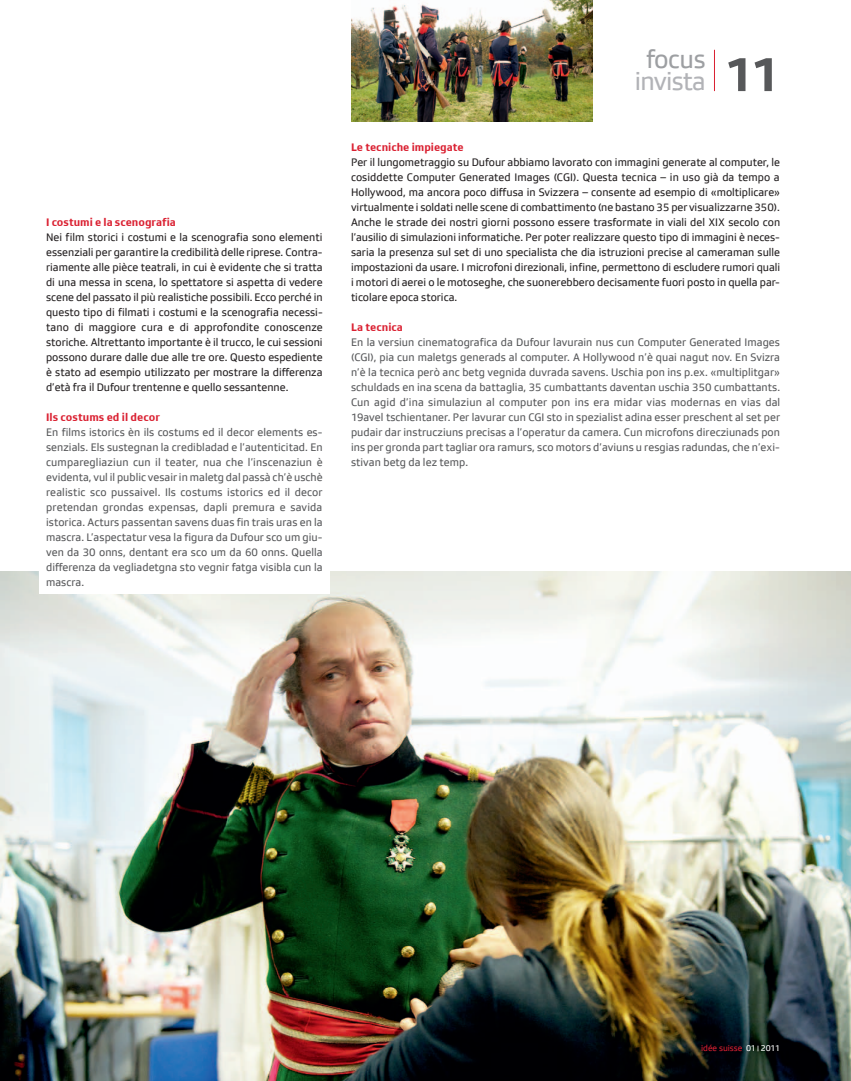
<style>
.page{position:relative;width:851px;height:1081px;background:#fff}
.page>*{position:absolute;margin:0;border:0;box-sizing:border-box;transform-origin:0 0}
.t1{font:700 50px "SRGSSR Type";color:#57585a}
.t2{font:26.25px "SRGSSR Type";letter-spacing:-.03em;color:#b2b3b7}
.t3{font:26.25px "SRGSSR Type";letter-spacing:-.015em;color:#9d9fa2}
.Fliesstext___Deutsc{font:11.25px/15px "SRGSSR Type";color:#231f20;text-align:justify}
.Fliesstext___Franz{font:11.25px/15px "SRGSSR Type";letter-spacing:.005em;color:#57585a;text-align:justify}
.Fliesstext___Deutsc-2{font:700 11.25px "SRGSSR Type";color:#da2031}
.Fliesstext___Franz-2{font:700 11.25px "SRGSSR Type";letter-spacing:.005em;color:#da2031}
.t4{font:8.75px "SRGSSR Type";color:#da2031}
.s1{color:#fff}
.s2{font-size:7.75px;color:#fff}
</style>
<div class="page">
<img style="left:0;top:571px;width:850px;height:510px">
<div style="left:39px;top:548px;width:291px;height:45px;background:#fff"></div>
<img style="left:351px;top:0;width:241px;height:121px">
<hr style="left:714px;top:50px;width:1px;height:41px;background:#da2031">
<p class="Fliesstext___Deutsc-2" style="left:46px;top:216px;width:131px">I costumi e la scenografia</p>
<p class="Fliesstext___Deutsc" style="left:46px;top:230px;width:278px">Nei film storici i costumi e la scenografia sono elementi essenziali per garantire la credibilità delle riprese. Contra&shy;riamente alle pièce teatrali, in cui è evidente che si tratta di una messa in scena, lo spettatore si aspetta di vedere scene del passato il più realistiche possibili. Ecco perché in questo tipo di filmati i costumi e la scenografia necessi&shy;tano di maggiore cura e di approfondite conoscenze storiche. Altrettanto importante è il trucco, le cui sessioni possono durare dalle due alle tre ore. Questo espediente è stato ad esempio utilizzato per mostrare la differenza d’età fra il Dufour trentenne e quello sessantenne.</p>
<p class="Fliesstext___Franz-2" style="left:46px;top:411px;width:115px">Ils costums ed il decor</p>
<p class="Fliesstext___Franz" style="left:46px;top:425px;width:278px">En films istorics èn ils costums ed il decor elements es&shy;senzials. Els sustegnan la credibladad e l’autenticitad. En cumparegliaziun cun il teater, nua che l’inscenaziun è evidenta, vul il public vesair in maletg dal passà ch’è uschè realistic sco pussaivel. Ils costums istorics ed il decor pretendan grondas expensas, dapli premura e savida istorica. Acturs passentan savens duas fin trais uras en la mascra. L’aspectatur vesa la figura da Dufour sco um giu&shy;ven da 30 onns, dentant era sco um da 60 onns. Quella differenza da vegliadetgna sto vegnir fatga visibla cun la mascra.</p>
<h2 class="t3" style="left:646px;top:44px;width:61px">focus</h2>
<h2 class="t2" style="left:634px;top:67px;width:72px">invista</h2>
<p class="t1" style="left:724px;top:44px;width:57px">11</p>
<p class="Fliesstext___Deutsc-2" style="left:351px;top:141px;width:114px">Le tecniche impiegate</p>
<p class="Fliesstext___Deutsc" style="left:351px;top:155px;width:430px">Per il lungometraggio su Dufour abbiamo lavorato con immagini generate al computer, le cosiddette Computer Generated Images (CGI). Questa tecnica – in uso già da tempo a Hollywood, ma ancora poco diffusa in Svizzera – consente ad esempio di «moltiplicare» virtualmente i soldati nelle scene di combattimento (ne bastano 35 per visualizzarne 350).<br>Anche le strade dei nostri giorni possono essere trasformate in viali del XIX secolo con l’ausilio di simulazioni informatiche. Per poter realizzare questo tipo di immagini è neces&shy;saria la presenza sul set di uno specialista che dia istruzioni precise al cameraman sulle impostazioni da usare. I microfoni direzionali, infine, permettono di escludere rumori quali i motori di aerei o le motoseghe, che suonerebbero decisamente fuori posto in quella par&shy;ticolare epoca storica.</p>
<p class="Fliesstext___Franz-2" style="left:351px;top:321px;width:53px">La tecnica</p>
<p class="Fliesstext___Franz" style="left:351px;top:335px;width:430px">En la versiun cinematografica da Dufour lavurain nus cun Computer Generated Images (CGI), pia cun maletgs generads al computer. A Hollywood n’è quai nagut nov. En Svizra n’è la tecnica però anc betg vegnida duvrada savens. Uschia pon ins p.ex. «multiplitgar» schuldads en ina scena da battaglia, 35 cumbattants daventan uschia 350 cumbattants.<br>Cun agid d’ina simulaziun al computer pon ins era midar vias modernas en vias dal 19avel tschientaner. Per lavurar cun CGI sto in spezialist adina esser preschent al set per pudair dar instrucziuns precisas a l’operatur da camera. Cun microfons direcziunads pon ins per gronda part tagliar ora ramurs, sco motors d’aviuns u resgias radundas, che n’exi&shy;stivan betg da lez temp.</p>
<p class="t4" style="left:701px;top:1043px;width:80px">idée suisse <span class="s1">01</span><span class="s2">|</span> <span class="s1">2011</span></p>
</div>
